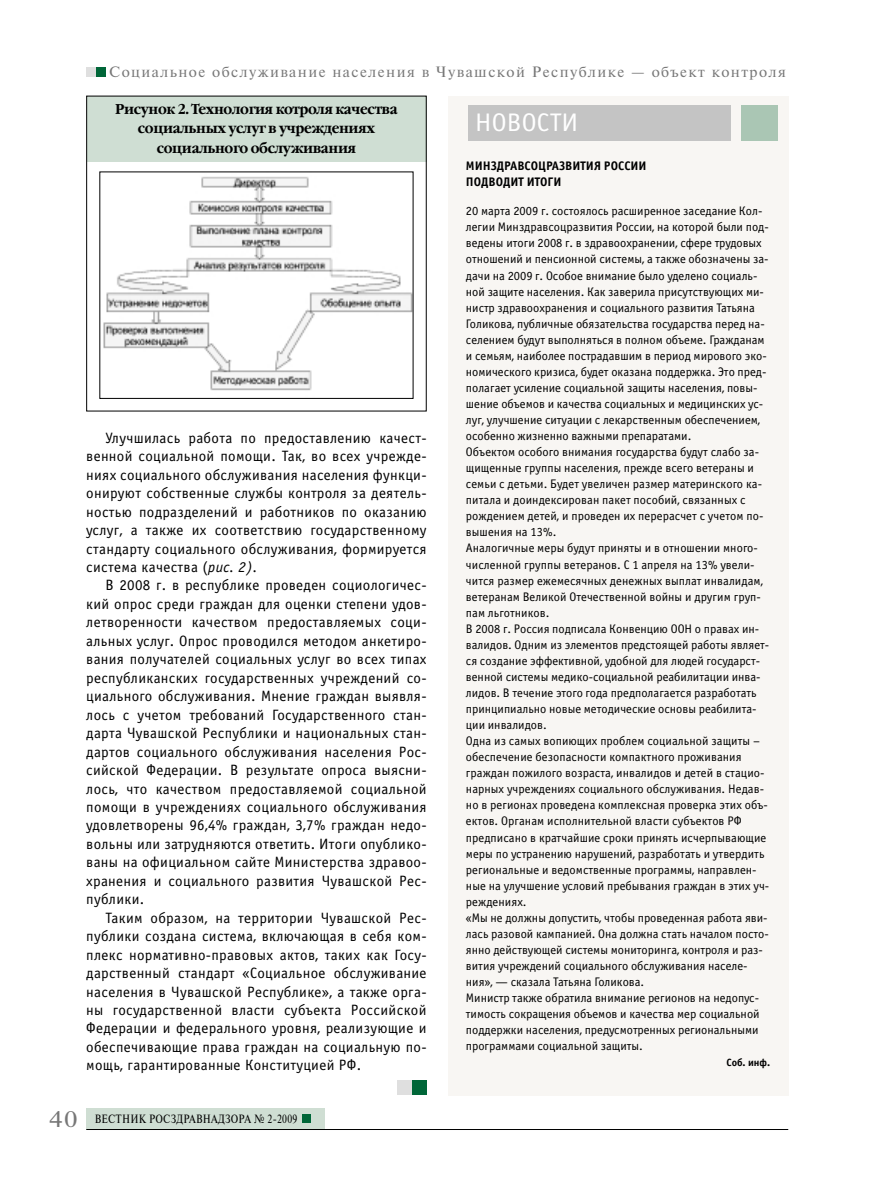
<style>
.page{position:relative;width:872px;height:1190px;background:#fff}
.page>*{position:absolute;margin:0;border:0;box-sizing:border-box;transform-origin:0 0}
.t1{font:25.5px "Officina Sans C";letter-spacing:.01em;color:#fff;scale:1.05 1}
.t2{font:15px/18.5px "Officina Sans C";letter-spacing:.02em;color:#000;text-align:justify}
.t3{font:15px "Newton C";letter-spacing:.095em;color:#777}
.t4{font:700 14.25px/19.5px "Garamond C";letter-spacing:-.025em;color:#000;text-align:center;scale:.9 1}
.t5{font:12.45px/16px "Officina Sans C";color:#000}
.t6{font:700 12.45px/16px "Officina Sans C";color:#000}
.t7{font:12px "Newton C";letter-spacing:.025em;color:#000;scale:.81 1}
.t8{font:700 10.5px "Officina Sans C";color:#000}
.s1{font-style:italic}
.s2{font-size:22.5px;color:#777}
</style>
<div class="page">
<div style="left:86px;top:1108px;width:238px;height:21px;background:#cfded3"></div>
<div style="left:302px;top:1114px;width:8px;height:8px;background:#006638"></div>
<hr style="left:86px;top:1129px;width:702px;height:1px;background:#000">
<div style="left:86px;top:67px;width:10px;height:10px;background:#dfdfdf"></div>
<div style="left:96px;top:67px;width:10px;height:10px;background:#006638"></div>
<div style="left:87px;top:96px;width:339px;height:66px;background:#cfded3"></div>
<img style="left:103px;top:176px;width:308px;height:215px">
<div style="left:412px;top:1080px;width:14px;height:15px;background:#006638"></div>
<div style="left:397px;top:1080px;width:15px;height:15px;background:#dfdfdf"></div>
<div style="left:448px;top:96px;width:340px;height:999px;background:#f8f6f3"></div>
<div style="left:468px;top:105px;width:262px;height:36px;background:#c4c4c4"></div>
<div style="left:741px;top:105px;width:36px;height:36px;background:#aac6b4"></div>
<p class="t3" style="left:109px;top:67px;width:678px">Социальное обслуживание населения в Чувашской Республике — объект контроля</p>
<p class="t4" style="left:115px;top:101px;width:315px">Рисунок 2. Технология котроля качества социальных услуг в учреждениях социального обслуживания</p>
<p class="t6" style="left:466px;top:159px;width:182px">МИНЗДРАВСОЦРАЗВИТИЯ РОССИИ<br>ПОДВОДИТ ИТОГИ</p>
<p class="t5" style="left:466px;top:204px;width:305px">20 марта 2009 г. состоялось расширенное заседание Кол&shy;легии Минздравсоцразвития России, на которой были под&shy;ведены итоги 2008 г. в здравоохранении, сфере трудовых отношений и пенсионной системы, а также обозначены за&shy;дачи на 2009 г. Особое внимание было уделено социаль&shy;ной защите населения. Как заверила присутствующих ми&shy;нистр здравоохранения и социального развития Татьяна Голикова, публичные обязательства государства перед на&shy;селением будут выполняться в полном объеме. Гражданам и семьям, наиболее пострадавшим в период мирового эко&shy;номического кризиса, будет оказана поддержка. Это пред&shy;полагает усиление социальной защиты населения, повы&shy;шение объемов и качества социальных и медицинских ус&shy;луг, улучшение ситуации с лекарственным обеспечением, особенно жизненно важными препаратами.<br>Объектом особого внимания государства будут слабо за&shy;щищенные группы населения, прежде всего ветераны и семьи с детьми. Будет увеличен размер материнского ка&shy;питала и доиндексирован пакет пособий, связанных с рождением детей, и проведен их перерасчет с учетом по&shy;вышения на 13%.<br>Аналогичные меры будут приняты и в отношении много&shy;численной группы ветеранов. С 1 апреля на 13% увели&shy;чится размер ежемесячных денежных выплат инвалидам, ветеранам Великой Отечественной войны и другим груп&shy;пам льготников.<br>В 2008 г. Россия подписала Конвенцию ООН о правах ин&shy;валидов. Одним из элементов предстоящей работы являет&shy;ся создание эффективной, удобной для людей государст&shy;венной системы медико-социальной реабилитации инва&shy;лидов. В течение этого года предполагается разработать принципиально новые методические основы реабилита&shy;ции инвалидов.<br>Одна из самых вопиющих проблем социальной защиты – обеспечение безопасности компактного проживания граждан пожилого возраста, инвалидов и детей в стацио&shy;нарных учреждениях социального обслуживания. Недав&shy;но в регионах проведена комплексная проверка этих объ&shy;ектов. Органам исполнительной власти субъектов РФ предписано в кратчайшие сроки принять исчерпывающие меры по устранению нарушений, разработать и утвердить региональные и ведомственные программы, направлен&shy;ные на улучшение условий пребывания граждан в этих уч&shy;реждениях.<br>«Мы не должны допустить, чтобы проведенная работа яви&shy;лась разовой кампанией. Она должна стать началом посто&shy;янно действующей системы мониторинга, контроля и раз&shy;вития учреждений социального обслуживания населе&shy;ния», — сказала Татьяна Голикова.<br>Министр также обратила внимание регионов на недопус&shy;тимость сокращения объемов и качества мер социальной поддержки населения, предусмотренных региональными программами социальной защиты.</p>
<p class="t8" style="left:726px;top:1059px;width:45px">Соб. инф.</p>
<h1 class="t1" style="left:475px;top:113px;width:100px">НОВОСТИ</h1>
<p class="t2" style="left:86px;top:430px;width:342px;text-indent:19px">Улучшилась работа по предоставлению качест&shy;венной социальной помощи. Так, во всех учрежде&shy;ниях социального обслуживания населения функци&shy;онируют собственные службы контроля за деятель&shy;ностью подразделений и работников по оказанию услуг, а также их соответствию государственному стандарту социального обслуживания, формируется система качества (<span class="s1">рис. 2).</span></p>
<p class="t2" style="left:86px;top:578px;width:342px;text-indent:19px">В 2008 г. в республике проведен социологичес&shy;кий опрос среди граждан для оценки степени удов&shy;летворенности качеством предоставляемых соци&shy;альных услуг. Опрос проводился методом анкетиро&shy;вания получателей социальных услуг во всех типах республиканских государственных учреждений со&shy;циального обслуживания. Мнение граждан выявля&shy;лось с учетом требований Государственного стан&shy;дарта Чувашской Республики и национальных стан&shy;дартов социального обслуживания населения Рос&shy;сийской Федерации. В результате опроса выясни&shy;лось, что качеством предоставляемой социальной помощи в учреждениях социального обслуживания удовлетворены 96,4% граждан, 3,7% граждан недо&shy;вольны или затрудняются ответить. Итоги опублико&shy;ваны на официальном сайте Министерства здравоо&shy;хранения и социального развития Чувашской Рес&shy;публики.</p>
<p class="t2" style="left:86px;top:910px;width:342px;text-indent:19px">Таким образом, на территории Чувашской Рес&shy;публики создана система, включающая в себя ком&shy;плекс нормативно-правовых актов, таких как Госу&shy;дарственный стандарт «Социальное обслуживание населения в Чувашской Республике», а также орга&shy;ны государственной власти субъекта Российской Федерации и федерального уровня, реализующие и обеспечивающие права граждан на социальную по&shy;мощь, гарантированные Конституцией РФ.</p>
<p class="t7" style="left:49px;top:1114px;width:308px"><span class="s2">40</span> ВЕСТНИК РОСЗДРАВНАДЗОРА № 2-2009</p>
</div>
